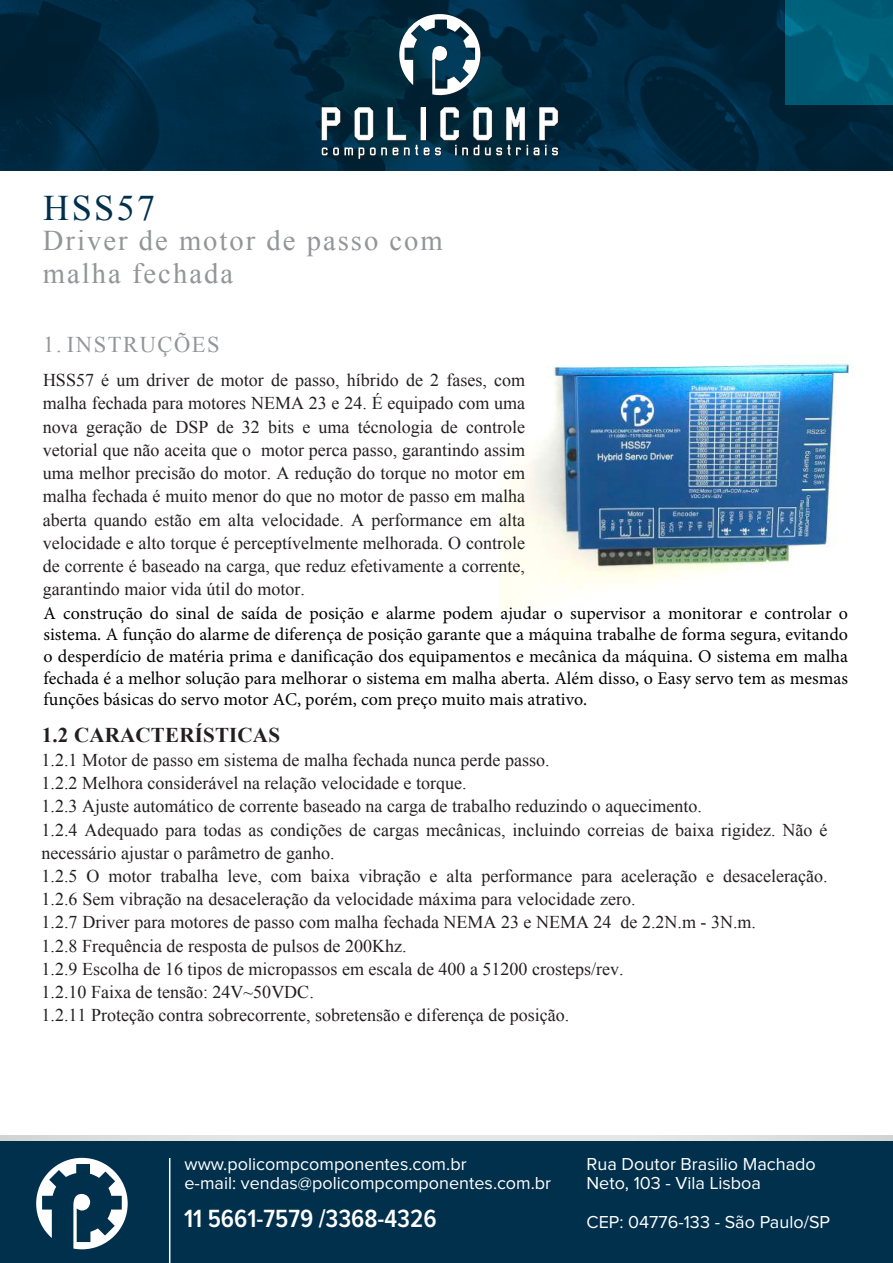
<style>
.page{position:relative;width:893px;height:1263px;background:#fff}
.page>*{position:absolute;margin:0;border:0;box-sizing:border-box;transform-origin:0 0}
.t1{font:36px "Times New Roman";letter-spacing:.07em;color:#01304c}
.t2{font:28.65px/32.7px "Times New Roman";letter-spacing:.07em;color:#939598}
.t3{font:600 25.8px "Proxima Nova Cond";color:#fff}
.t4{font:22.5px "Times New Roman";letter-spacing:.07em;color:#939598}
.t5{font:700 21px "Times New Roman";letter-spacing:.01em;color:#231f20}
.t6{font:18px/23.1px "Times New Roman";color:#231f20}
.t7{font:18px/23.2px "Times New Roman";color:#231f20;text-align:justify}
.t8{font:18px/21.6px "Minion Pro";color:#000;text-align:justify}
.t9{font:18px/19.5px "Proxima Nova";color:#fff}
.s1{font-style:inherit}
</style>
<div class="page">
<img style="left:499px;top:361px;width:351px;height:249px">
<img style="left:0;top:0;width:893px;height:170px">
<svg style="left:785px;top:0;width:108px;height:105px;fill:#005b75"></svg>
<div style="left:322px;top:14px;width:237px;height:147px;background:#231f20;opacity:.75"></div>
<svg style="left:322px;top:107px;width:107px;height:52px"></svg>
<svg style="left:435px;top:107px;width:93px;height:48px"></svg>
<svg style="left:534px;top:107px;width:24px;height:48px"></svg>
<svg style="left:399px;top:14px;width:81px;height:81px"></svg>
<svg style="left:0;top:1135px;width:893px;height:7px"></svg>
<div style="left:0;top:1142px;width:893px;height:121px;background:#01304c"></div>
<svg style="left:36px;top:1158px;width:92px;height:91px"></svg>
<hr style="left:169px;top:1158px;width:1px;height:105px;background:#fff">
<h1 class="t1" style="left:43px;top:183px;width:114px">HSS57</h1>
<h2 class="t2" style="left:43px;top:223px;width:401px">Driver de motor de passo com malha fechada</h2>
<p class="t4" style="left:43px;top:329px;width:178px">1. INSTRUÇÕES</p>
<p class="t7" style="left:43px;top:368px;width:484px"><span class="s1">HSS57 é um driver de motor de passo, híbrido de 2 fases, com malha fechada para motores NEMA 23 e 24. É equipado com uma nova geração de DSP de 32 bits e uma técnologia de controle vetorial que não aceita que</span> o motor perca passo, garantindo assim uma melhor precisão do motor. A redução do torque no motor em malha fechada é muito menor do que no motor de passo em malha aberta quando estão em alta velocidade. A performance em alta velocidade e alto torque é perceptívelmente melhorada. O controle de corrente é baseado na carga, que reduz efetivamente a corrente, garantindo maior vida útil do motor.</p>
<p class="t8" style="left:43px;top:602px;width:806px">A construção do sinal de saída de posição e alarme podem ajudar o supervisor a monitorar e controlar o sistema. A função do alarme de diferença de posição garante que a máquina trabalhe de forma segura, evitando o desperdício de matéria prima e danificação dos equipamentos e mecânica da máquina. O sistema em malha fechada é a melhor solução para melhorar o sistema em malha aberta. Além disso, o Easy servo tem as mesmas funções básicas do servo motor AC, porém, com preço muito mais atrativo.</p>
<p class="t5" style="left:42px;top:720px;width:240px">1.2 CARACTERÍSTICAS</p>
<p class="t6" style="left:42px;top:748px;width:787px">1.2.1 Motor de passo em sistema de malha fechada nunca perde passo.<br>1.2.2 Melhora considerável na relação velocidade e torque.<br>1.2.3 Ajuste automático de corrente baseado na carga de trabalho reduzindo o aquecimento.<br>1.2.4 Adequado para todas as condições de cargas mecânicas, incluindo correias de baixa rigidez. Não é necessário ajustar o parâmetro de ganho.<br>1.2.5 O motor trabalha leve, com baixa vibração e alta performance para aceleração e desaceleração.<br>1.2.6 Sem vibração na desaceleração da velocidade máxima para velocidade zero.<br>1.2.7 Driver para motores de passo com malha fechada NEMA 23 e NEMA 24 de 2.2N.m - 3N.m.<br>1.2.8 Frequência de resposta de pulsos de 200Khz.<br>1.2.9 Escolha de 16 tipos de micropassos em escala de 400 a 51200 crosteps/rev.<br>1.2.10 Faixa de tensão: 24V~50VDC.<br>1.2.11 Proteção contra sobrecorrente, sobretensão e diferença de posição.</p>
<p class="t9" style="left:184px;top:1155px;width:368px">www.policompcomponentes.com.br<br>e-mail: vendas@policompcomponentes.com.br</p>
<h3 class="t3" style="left:184px;top:1206px;width:254px">11 5661-7579 /3368-4326</h3>
<p class="t9" style="left:586px;top:1155px;width:231px">Rua Doutor Brasilio Machado<br>Neto, 103 - Vila Lisboa</p>
<p class="t9" style="left:586px;top:1213px;width:245px">CEP: 04776-133 - São Paulo/SP</p>
</div>
